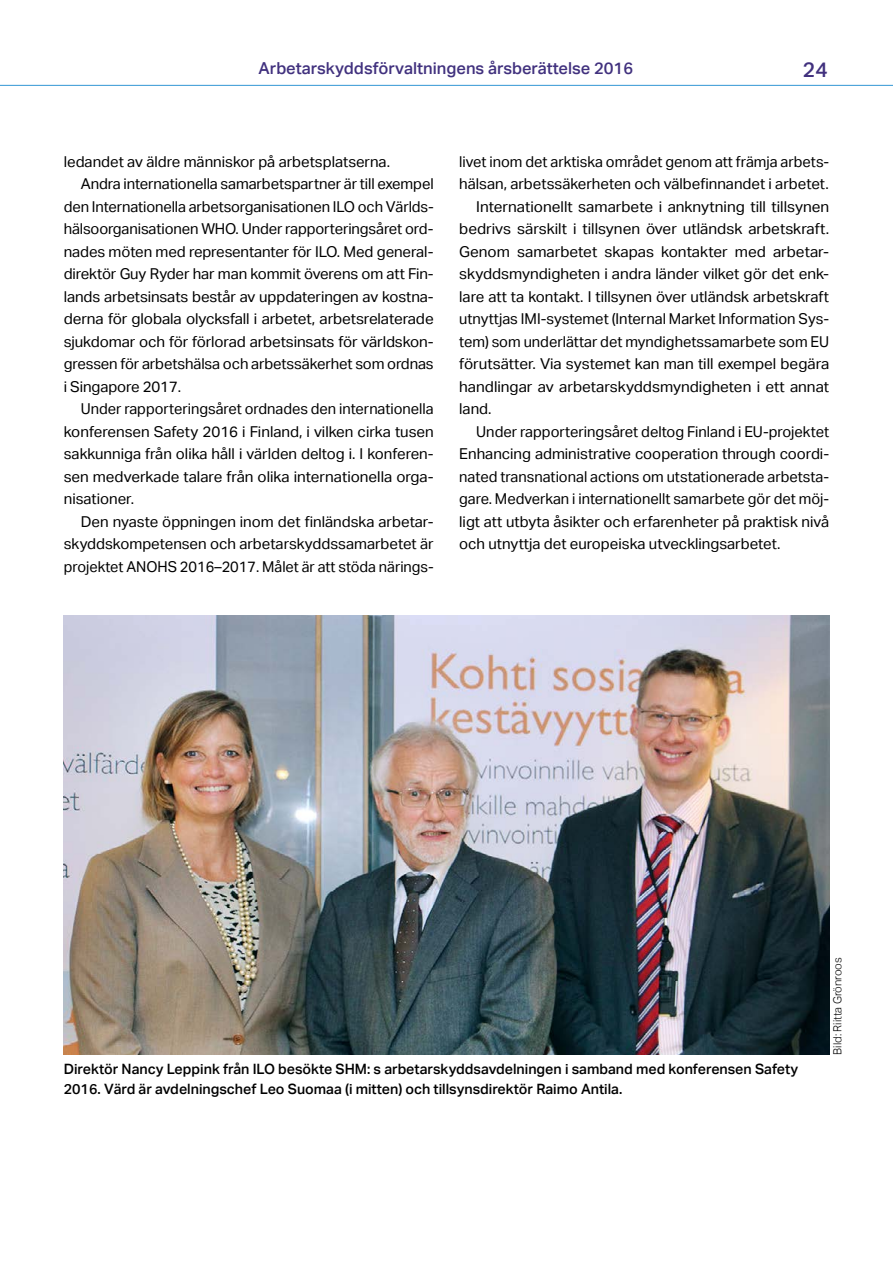
<style>
.page{position:relative;width:893px;height:1263px;background:#fff}
.page>*{position:absolute;margin:0;border:0;box-sizing:border-box;transform-origin:0 0}
.t1{font:500 21px "Aktiv Grotesk";color:#41317e}
.t2{font:500 16.5px "Aktiv Grotesk";color:#41317e}
.Leipis{font:15px/22.5px "Aktiv Grotesk";color:#000;text-align:justify}
.Kuvateksti{font:500 14.25px/19.5px "Aktiv Grotesk";color:#000}
.Kuvaaja{font:300 11.25px "Aktiv Grotesk";color:#000}
</style>
<div class="page">
<hr style="left:0;top:85px;width:893px;height:1px;background:#3c9bd6">
<img style="left:64px;top:615px;width:766px;height:439px">
<p class="t2" style="left:259px;top:59px;width:376px">Arbetarskyddsförvaltningens årsberättelse 2016</p>
<h1 class="t1" style="left:803px;top:58px;width:26px">24</h1>
<p class="Leipis" style="left:64px;top:150px;width:328px">ledandet av äldre människor på arbetsplatserna.</p>
<p class="Leipis" style="left:64px;top:173px;width:371px;text-indent:17px">Andra internationella samarbetspartner är till exempel den Internationella arbetsorganisationen ILO och Världs&shy;hälsoorganisationen WHO. Under rapporteringsåret ord&shy;nades möten med representanter för ILO. Med general&shy;direktör Guy Ryder har man kommit överens om att Fin&shy;lands arbetsinsats består av uppdateringen av kostna&shy;derna för globala olycksfall i arbetet, arbetsrelaterade sjukdomar och för förlorad arbetsinsats för världskon&shy;gressen för arbetshälsa och arbetssäkerhet som ordnas i Singapore 2017.</p>
<p class="Leipis" style="left:64px;top:398px;width:371px;text-indent:17px">Under rapporteringsåret ordnades den internationella konferensen Safety 2016 i Finland, i vilken cirka tusen sakkunniga från olika håll i världen deltog i. I konferen&shy;sen medverkade talare från olika internationella orga&shy;nisationer.</p>
<p class="Leipis" style="left:64px;top:510px;width:371px;text-indent:17px">Den nyaste öppningen inom det finländska arbetar&shy;skyddskompetensen och arbetarskyddssamarbetet är projektet ANOHS 2016–2017. Målet är att stöda närings-</p>
<p class="Leipis" style="left:459px;top:150px;width:371px">livet inom det arktiska området genom att främja arbets&shy;hälsan, arbetssäkerheten och välbefinnandet i arbetet.</p>
<p class="Leipis" style="left:459px;top:195px;width:371px;text-indent:17px">Internationellt samarbete i anknytning till tillsynen bedrivs särskilt i tillsynen över utländsk arbetskraft.<br>Genom samarbetet skapas kontakter med arbetar&shy;skyddsmyndigheten i andra länder vilket gör det enk&shy;lare att ta kontakt. I tillsynen över utländsk arbetskraft utnyttjas IMI-systemet (Internal Market Information Sys&shy;tem) som underlättar det myndighetssamarbete som EU förutsätter. Via systemet kan man till exempel begära handlingar av arbetarskyddsmyndigheten i ett annat land.</p>
<p class="Leipis" style="left:459px;top:420px;width:371px;text-indent:17px">Under rapporteringsåret deltog Finland i EU-projektet Enhancing administrative cooperation through coordi&shy;nated transnational actions om utstationerade arbetsta&shy;gare. Medverkan i internationellt samarbete gör det möj&shy;ligt att utbyta åsikter och erfarenheter på praktisk nivå och utnyttja det europeiska utvecklingsarbetet.</p>
<p class="Kuvaaja" style="left:831px;top:1054px;width:99px;rotate:-90deg">Bild: Riitta Grönroos</p>
<p class="Kuvateksti" style="left:64px;top:1060px;width:736px">Direktör Nancy Leppink från ILO besökte SHM: s arbetarskyddsavdelningen i samband med konferensen Safety<br>2016. Värd är avdelningschef Leo Suomaa (i mitten) och tillsynsdirektör Raimo Antila.</p>
</div>
